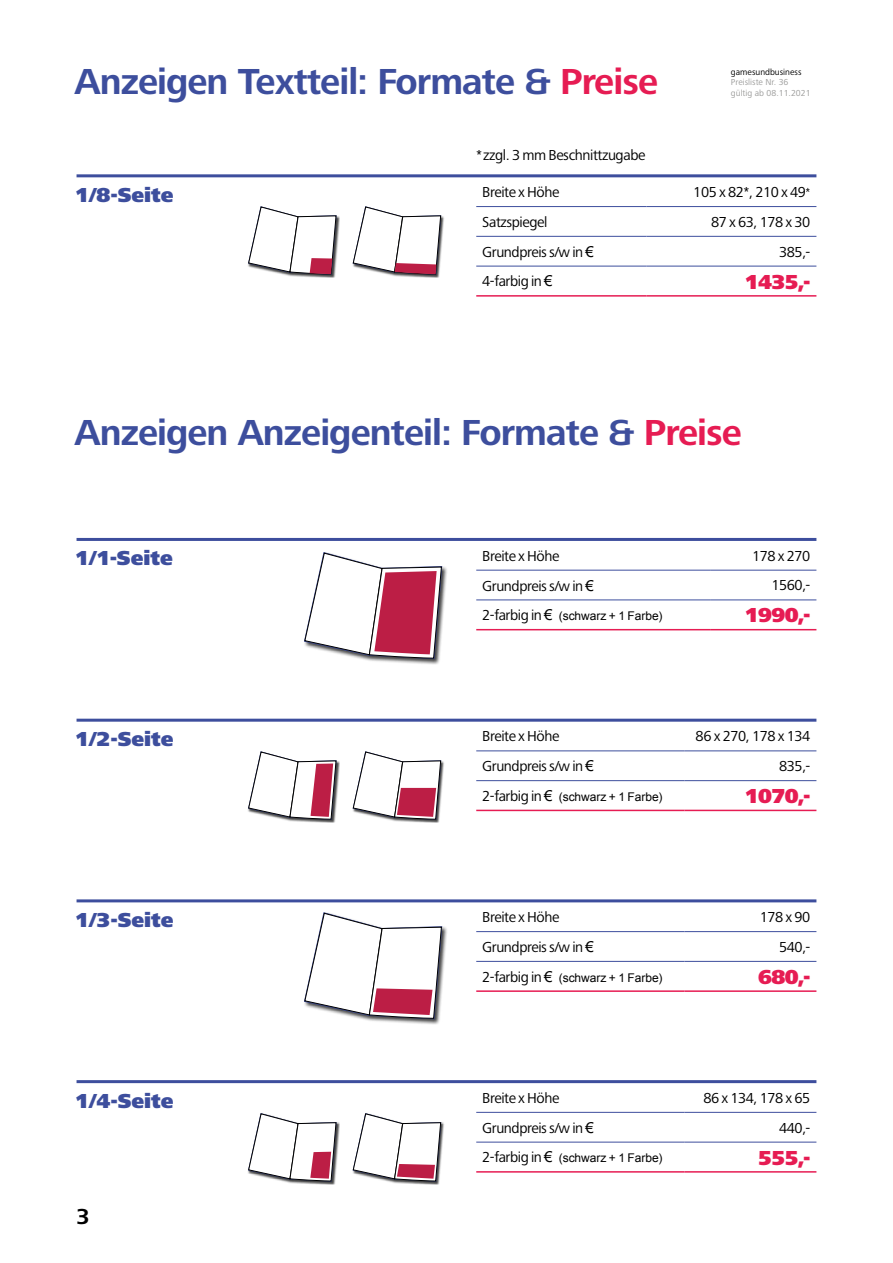
<style>
.page{position:relative;width:893px;height:1263px;background:#fff}
.page>*{position:absolute;margin:0;border:0;box-sizing:border-box;transform-origin:0 0}
.t1{font:700 37.5px "Frutiger Next Pro";letter-spacing:-.025em;color:#3d4e9d}
.t2{font:700 22.5px "Frutiger Next Pro";color:#000}
.t3{font:900 21px "Frutiger Next Pro";color:#3d4e9d}
.t4{font:900 21px "Frutiger Next Pro";letter-spacing:-.03em;color:#e61c53}
.t5{font:15px "Frutiger Next Pro";letter-spacing:-.03em;color:#000}
.t6{font:12px "Arial";letter-spacing:-.005em;color:#000}
.t7{font:9px/10.5px "Frutiger Next Pro";color:#9d9d9c}
.t8{font:9px "Frutiger Next Pro";color:#000}
.s1{color:#e61c53}
.s2{font-family:"Generis Sans Com";font-size:13.5px}
.s3{font-family:"Arial"}
.s4{font-family:"Frutiger Next Pro";font-size:15px}
.s5{font-size:15px}
</style>
<div class="page">
<hr style="left:476px;top:295px;width:170px;height:2px;background:#e61c53">
<hr style="left:646px;top:295px;width:170px;height:2px;background:#e61c53">
<hr style="left:476px;top:206px;width:170px;height:1px;background:#3d4e9d">
<hr style="left:646px;top:206px;width:170px;height:1px;background:#3d4e9d">
<hr style="left:476px;top:266px;width:170px;height:1px;background:#3d4e9d">
<hr style="left:646px;top:266px;width:170px;height:1px;background:#3d4e9d">
<hr style="left:476px;top:236px;width:170px;height:1px;background:#3d4e9d">
<hr style="left:646px;top:236px;width:170px;height:1px;background:#3d4e9d">
<hr style="left:77px;top:174px;width:739px;height:3px;background:#3d4e9d">
<hr style="left:476px;top:629px;width:234px;height:1px;background:#e61c53">
<hr style="left:710px;top:629px;width:106px;height:1px;background:#e61c53">
<hr style="left:476px;top:570px;width:234px;height:1px;background:#3d4e9d">
<hr style="left:710px;top:570px;width:106px;height:1px;background:#3d4e9d">
<hr style="left:476px;top:599px;width:234px;height:1px;background:#3d4e9d">
<hr style="left:710px;top:599px;width:106px;height:1px;background:#3d4e9d">
<hr style="left:77px;top:538px;width:739px;height:3px;background:#3d4e9d">
<hr style="left:476px;top:750px;width:209px;height:1px;background:#3d4e9d">
<hr style="left:685px;top:750px;width:131px;height:1px;background:#3d4e9d">
<hr style="left:476px;top:780px;width:209px;height:1px;background:#3d4e9d">
<hr style="left:685px;top:780px;width:131px;height:1px;background:#3d4e9d">
<hr style="left:476px;top:810px;width:209px;height:1px;background:#e61c53">
<hr style="left:685px;top:810px;width:131px;height:1px;background:#e61c53">
<hr style="left:77px;top:719px;width:739px;height:3px;background:#3d4e9d">
<hr style="left:476px;top:931px;width:209px;height:1px;background:#3d4e9d">
<hr style="left:685px;top:931px;width:131px;height:1px;background:#3d4e9d">
<hr style="left:476px;top:961px;width:209px;height:1px;background:#3d4e9d">
<hr style="left:685px;top:961px;width:131px;height:1px;background:#3d4e9d">
<hr style="left:476px;top:990px;width:209px;height:2px;background:#e61c53">
<hr style="left:685px;top:990px;width:131px;height:2px;background:#e61c53">
<hr style="left:77px;top:899px;width:739px;height:3px;background:#3d4e9d">
<hr style="left:476px;top:1112px;width:209px;height:1px;background:#3d4e9d">
<hr style="left:685px;top:1112px;width:131px;height:1px;background:#3d4e9d">
<hr style="left:476px;top:1142px;width:209px;height:1px;background:#3d4e9d">
<hr style="left:685px;top:1142px;width:131px;height:1px;background:#3d4e9d">
<hr style="left:476px;top:1171px;width:209px;height:1px;background:#e61c53">
<hr style="left:685px;top:1171px;width:131px;height:1px;background:#e61c53">
<hr style="left:77px;top:1080px;width:739px;height:3px;background:#3d4e9d">
<div style="left:303px;top:551px;width:145px;height:114px;background:#000;opacity:.75"></div>
<svg style="left:304px;top:552px;width:138px;height:107px"></svg>
<div style="left:247px;top:751px;width:93px;height:72px;background:#000;opacity:.75"></div>
<svg style="left:248px;top:751px;width:89px;height:69px"></svg>
<div style="left:352px;top:751px;width:92px;height:72px;background:#000;opacity:.75"></div>
<svg style="left:353px;top:751px;width:88px;height:69px"></svg>
<div style="left:303px;top:911px;width:145px;height:114px;background:#000;opacity:.75"></div>
<svg style="left:304px;top:912px;width:138px;height:107px"></svg>
<div style="left:247px;top:1112px;width:93px;height:73px;background:#000;opacity:.75"></div>
<svg style="left:248px;top:1113px;width:89px;height:69px"></svg>
<div style="left:352px;top:1112px;width:92px;height:73px;background:#000;opacity:.75"></div>
<svg style="left:353px;top:1113px;width:88px;height:69px"></svg>
<div style="left:247px;top:206px;width:93px;height:72px;background:#000;opacity:.75"></div>
<svg style="left:248px;top:206px;width:89px;height:69px"></svg>
<div style="left:352px;top:206px;width:92px;height:72px;background:#000;opacity:.75"></div>
<svg style="left:353px;top:206px;width:88px;height:69px"></svg>
<h1 class="t1" style="left:74px;top:60px;width:585px">Anzeigen Textteil: Formate &amp; <span class="s1">Preise</span></h1>
<p class="t8" style="left:731px;top:67px;width:72px">gamesundbusiness</p>
<p class="t7" style="left:731px;top:77px;width:81px">Preisliste Nr. 36 gültig ab 08.11.2021</p>
<h3 class="t3" style="left:75px;top:183px;width:100px">1/8-Seite</h3>
<p class="t5" style="left:476px;top:146px;width:171px">*zzgl. 3 mm Beschnittzugabe</p>
<p class="t5" style="left:482px;top:183px;width:79px">Breite x Höhe</p>
<p class="t5" style="left:693px;top:183px;width:119px">105 x 82*, 210 x 49<span class="s2">*</span></p>
<p class="t5" style="left:482px;top:213px;width:67px">Satzspiegel</p>
<p class="t5" style="left:711px;top:213px;width:101px">87 x 63, 178 x 30</p>
<p class="t5" style="left:482px;top:243px;width:113px">Grundpreis s/w in <span class="s3">€</span></p>
<p class="t5" style="left:779px;top:243px;width:33px">385,-</p>
<p class="t5" style="left:482px;top:273px;width:72px">4-farbig in <span class="s3">€</span></p>
<h3 class="t4" style="left:745px;top:269px;width:67px">1435,-</h3>
<h1 class="t1" style="left:74px;top:411px;width:669px">Anzeigen Anzeigenteil: Formate &amp; <span class="s1">Preise</span></h1>
<h3 class="t3" style="left:75px;top:546px;width:99px">1/1-Seite</h3>
<p class="t5" style="left:482px;top:547px;width:79px">Breite x Höhe</p>
<p class="t5" style="left:752px;top:547px;width:60px">178 x 270</p>
<p class="t5" style="left:482px;top:577px;width:113px">Grundpreis s/w in <span class="s3">€</span></p>
<p class="t5" style="left:771px;top:577px;width:40px">1560,-</p>
<p class="t6" style="left:482px;top:608px;width:182px"><span class="s4">2-farbig in</span> <span class="s5">€</span> (schwarz + 1 Farbe)</p>
<h3 class="t4" style="left:745px;top:603px;width:67px">1990,-</h3>
<h3 class="t3" style="left:75px;top:727px;width:100px">1/2-Seite</h3>
<p class="t5" style="left:482px;top:728px;width:79px">Breite x Höhe</p>
<p class="t5" style="left:696px;top:728px;width:116px">86 x 270, 178 x 134</p>
<p class="t5" style="left:482px;top:758px;width:113px">Grundpreis s/w in <span class="s3">€</span></p>
<p class="t5" style="left:779px;top:758px;width:33px">835,-</p>
<p class="t6" style="left:482px;top:789px;width:182px"><span class="s4">2-farbig in</span> <span class="s5">€</span> (schwarz + 1 Farbe)</p>
<h3 class="t4" style="left:745px;top:784px;width:67px">1070,-</h3>
<h3 class="t3" style="left:75px;top:908px;width:100px">1/3-Seite</h3>
<p class="t5" style="left:482px;top:908px;width:79px">Breite x Höhe</p>
<p class="t5" style="left:760px;top:908px;width:52px">178 x 90</p>
<p class="t5" style="left:482px;top:938px;width:113px">Grundpreis s/w in <span class="s3">€</span></p>
<p class="t5" style="left:779px;top:938px;width:33px">540,-</p>
<p class="t6" style="left:482px;top:970px;width:182px"><span class="s4">2-farbig in</span> <span class="s5">€</span> (schwarz + 1 Farbe)</p>
<h3 class="t4" style="left:758px;top:965px;width:54px">680,-</h3>
<h3 class="t3" style="left:75px;top:1088px;width:100px">1/4-Seite</h3>
<p class="t5" style="left:482px;top:1089px;width:79px">Breite x Höhe</p>
<p class="t5" style="left:703px;top:1089px;width:109px">86 x 134, 178 x 65</p>
<p class="t5" style="left:482px;top:1119px;width:113px">Grundpreis s/w in <span class="s3">€</span></p>
<p class="t5" style="left:779px;top:1119px;width:33px">440,-</p>
<p class="t6" style="left:482px;top:1150px;width:182px"><span class="s4">2-farbig in</span> <span class="s5">€</span> (schwarz + 1 Farbe)</p>
<h3 class="t4" style="left:758px;top:1145px;width:54px">555,-</h3>
<h2 class="t2" style="left:77px;top:1203px;width:15px">3</h2>
</div>
